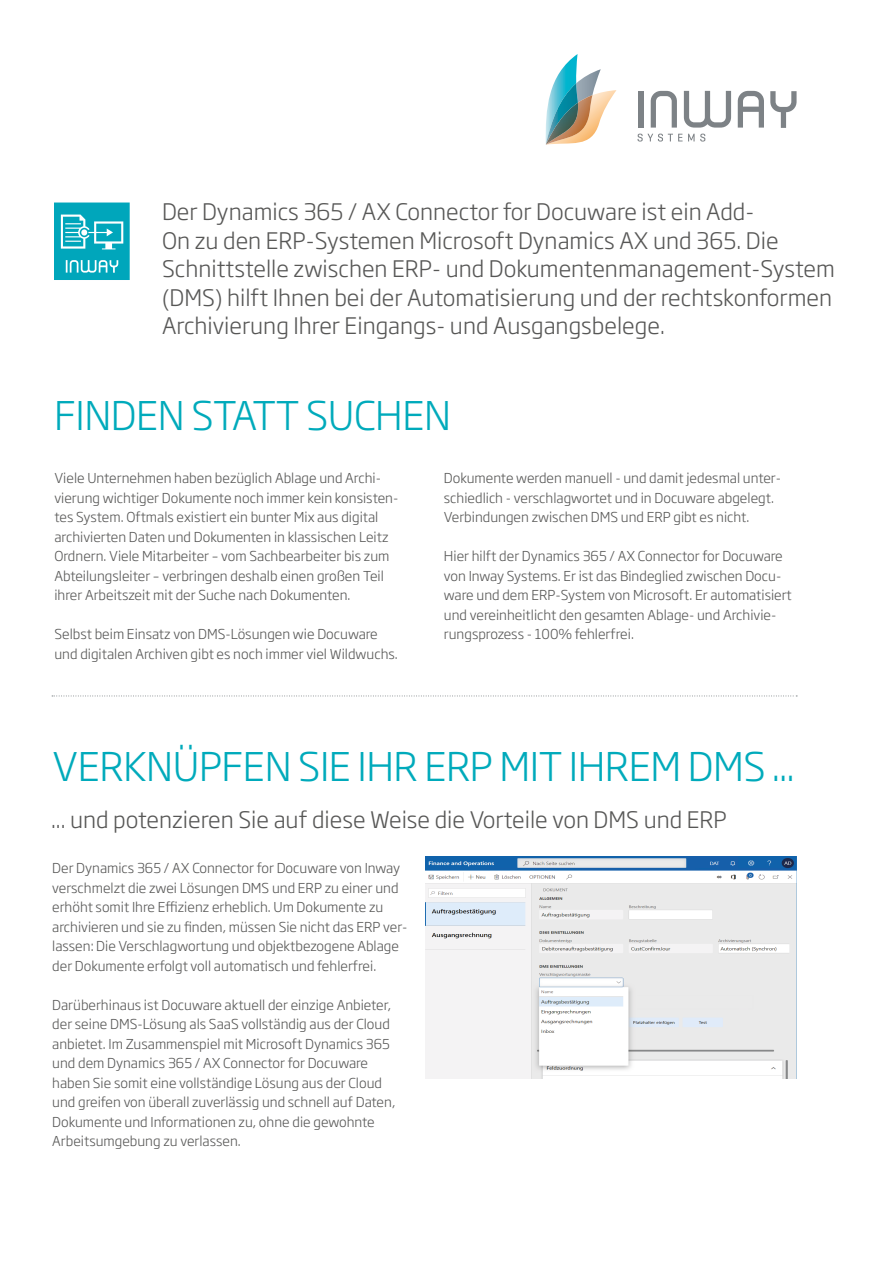
<style>
.page{position:relative;width:893px;height:1263px;background:#fff}
.page>*{position:absolute;margin:0;border:0;box-sizing:border-box;transform-origin:0 0}
.t1{font:300 39px "Soho Gothic Pro";letter-spacing:-.01em;color:#0ab}
.t2{font:300 22.5px/28.5px "Soho Gothic Pro";color:#575756}
.t3{font:300 13.5px/19.5px "Soho Gothic Pro";color:#575756}
</style>
<div class="page">
<svg style="left:54px;top:203px;width:76px;height:77px;background:#28b3c5"></svg>
<svg style="left:52px;top:696px;width:745px;height:1px"></svg>
<div style="left:639px;top:91px;width:5px;height:37px;background:#7d8286"></div>
<svg style="left:651px;top:91px;width:26px;height:37px"></svg>
<svg style="left:684px;top:91px;width:47px;height:37px"></svg>
<svg style="left:738px;top:91px;width:26px;height:37px"></svg>
<svg style="left:770px;top:91px;width:26px;height:37px"></svg>
<svg style="left:638px;top:134px;width:67px;height:8px"></svg>
<img style="left:545px;top:54px;width:32px;height:90px">
<svg style="left:546px;top:69px;width:70px;height:67px"></svg>
<img style="left:546px;top:83px;width:32px;height:12px">
<img style="left:546px;top:95px;width:46px;height:48px">
<img style="left:546px;top:103px;width:32px;height:42px">
<img style="left:425px;top:857px;width:372px;height:222px">
<p class="t2" style="left:162px;top:196px;width:674px">Der Dynamics 365 / AX Connector for Docuware ist ein Add-<br>On zu den ERP-Systemen Microsoft Dynamics AX und 365. Die Schnittstelle zwischen ERP- und Dokumentenmanagement-System (DMS) hilft Ihnen bei der Automatisierung und der rechtskonformen Archivierung Ihrer Eingangs- und Ausgangsbelege.</p>
<h1 class="t1" style="left:54px;top:385px;width:398px">FINDEN STATT SUCHEN</h1>
<p class="t3" style="left:54px;top:467px;width:345px">Viele Unternehmen haben bezüglich Ablage und Archi&shy;vierung wichtiger Dokumente noch immer kein konsisten&shy;tes System. Oftmals existiert ein bunter Mix aus digital archivierten Daten und Dokumenten in klassischen Leitz Ordnern. Viele Mitarbeiter – vom Sachbearbeiter bis zum Abteilungsleiter – verbringen deshalb einen großen Teil ihrer Arbeitszeit mit der Suche nach Dokumenten.</p>
<p class="t3" style="left:54px;top:623px;width:345px">Selbst beim Einsatz von DMS-Lösungen wie Docuware und digitalen Archiven gibt es noch immer viel Wildwuchs.</p>
<p class="t3" style="left:444px;top:467px;width:339px">Dokumente werden manuell - und damit jedesmal unter&shy;schiedlich - verschlagwortet und in Docuware abgelegt.<br>Verbindungen zwischen DMS und ERP gibt es nicht.</p>
<p class="t3" style="left:444px;top:545px;width:349px">Hier hilft der Dynamics 365 / AX Connector for Docuware von Inway Systems. Er ist das Bindeglied zwischen Docu&shy;ware und dem ERP-System von Microsoft. Er automatisiert und vereinheitlicht den gesamten Ablage- und Archivie&shy;rungsprozess - 100% fehlerfrei.</p>
<h1 class="t1" style="left:53px;top:736px;width:744px">VERKNÜPFEN SIE IHR ERP MIT IHREM DMS ...</h1>
<h2 class="t2" style="left:51px;top:804px;width:677px">... und potenzieren Sie auf diese Weise die Vorteile von DMS und ERP</h2>
<p class="t3" style="left:52px;top:857px;width:357px">Der Dynamics 365 / AX Connector for Docuware von Inway verschmelzt die zwei Lösungen DMS und ERP zu einer und erhöht somit Ihre Effizienz erheblich. Um Dokumente zu archivieren und sie zu finden, müssen Sie nicht das ERP ver&shy;lassen: Die Verschlagwortung und objektbezogene Ablage der Dokumente erfolgt voll automatisch und fehlerfrei.</p>
<p class="t3" style="left:52px;top:994px;width:345px">Darüberhinaus ist Docuware aktuell der einzige Anbieter, der seine DMS-Lösung als SaaS vollständig aus der Cloud anbietet. Im Zusammenspiel mit Microsoft Dynamics 365 und dem Dynamics 365 / AX Connector for Docuware haben Sie somit eine vollständige Lösung aus der Cloud und greifen von überall zuverlässig und schnell auf Daten, Dokumente und Informationen zu, ohne die gewohnte Arbeitsumgebung zu verlassen.</p>
</div>
